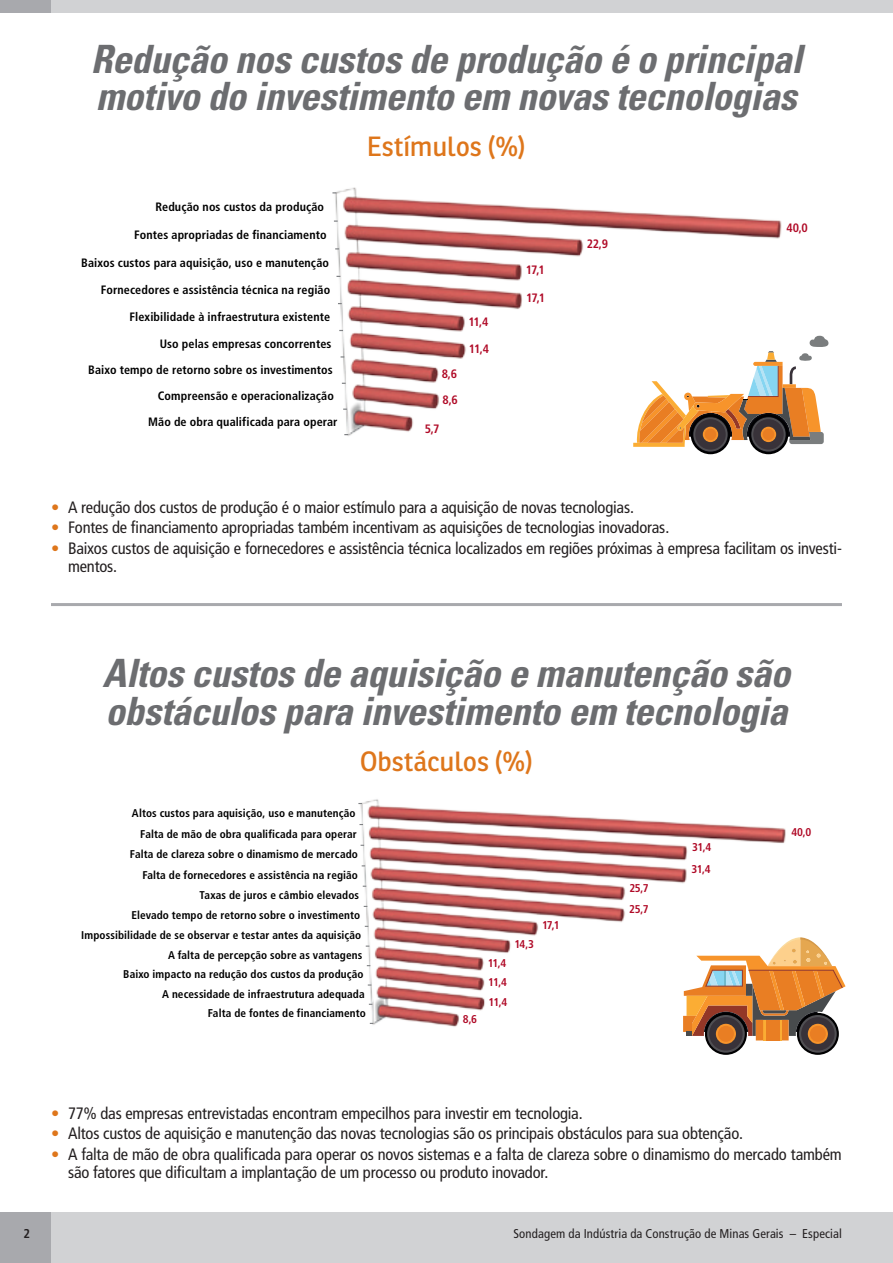
<style>
.page{position:relative;width:893px;height:1263px;background:#fff}
.page>*{position:absolute;margin:0;border:0;box-sizing:border-box;transform-origin:0 0}
.t1{font:italic 700 condensed 39px/37.5px "Univers";letter-spacing:-.01em;color:#6c6d70}
.t2{font:27px "Ronnia";letter-spacing:-.01em;color:#de761b}
.t3{font:condensed 16.5px/18px "Frutiger";letter-spacing:-.01em;color:#231f20}
.t4{font:condensed 12.75px "Frutiger";letter-spacing:.01em;color:#231f20}
.t5{font:700 condensed 12.75px "Frutiger";color:#231f20}
.t6{font:700 condensed 12.15px "Frutiger";letter-spacing:.01em;color:#000001}
.t7{font:700 condensed 12.15px "Frutiger";letter-spacing:-.08em;color:#b00a27}
.t8{font:700 condensed 11.25px "Frutiger";letter-spacing:.01em;color:#000001}
.t9{font:700 condensed 11.25px "Frutiger";letter-spacing:-.055em;color:#b00a27}
.s1{font-weight:700;font-stretch:normal;color:#de761b}
</style>
<div class="page">
<div style="left:0;top:1212px;width:893px;height:51px;background:#d1d2d4"></div>
<div style="left:0;top:1212px;width:51px;height:51px;background:#a8a9ad"></div>
<div style="left:0;top:0;width:893px;height:13px;background:#d1d2d4"></div>
<div style="left:0;top:0;width:51px;height:13px;background:#a8a9ad"></div>
<img style="left:332px;top:187px;width:450px;height:249px">
<img style="left:359px;top:799px;width:427px;height:228px">
<svg style="left:683px;top:937px;width:162px;height:118px"></svg>
<svg style="left:633px;top:336px;width:195px;height:118px"></svg>
<hr style="left:51px;top:603px;width:791px;height:3px;background:#a8a9ad">
<h1 class="t1" style="left:91px;top:39px;width:713px">Redução nos custos de produção é o principal motivo do investimento em novas tecnologias</h1>
<h2 class="t2" style="left:367px;top:130px;width:161px">Estímulos (%)</h2>
<p class="t6" style="left:155px;top:200px;width:170px">Redução nos custos da produção</p>
<p class="t6" style="left:134px;top:228px;width:194px">Fontes apropriadas de financiamento</p>
<p class="t6" style="left:81px;top:255px;width:249px">Baixos custos para aquisição, uso e manutenção</p>
<p class="t6" style="left:101px;top:283px;width:231px">Fornecedores e assistência técnica na região</p>
<p class="t6" style="left:129px;top:310px;width:202px">Flexibilidade à infraestrutura existente</p>
<p class="t6" style="left:160px;top:336px;width:173px">Uso pelas empresas concorrentes</p>
<p class="t6" style="left:88px;top:363px;width:246px">Baixo tempo de retorno sobre os investimentos</p>
<p class="t6" style="left:158px;top:389px;width:178px">Compreensão e operacionalização</p>
<p class="t6" style="left:148px;top:414px;width:191px">Mão de obra qualificada para operar</p>
<p class="t7" style="left:442px;top:367px;width:17px">8,6</p>
<p class="t7" style="left:442px;top:393px;width:17px">8,6</p>
<p class="t7" style="left:425px;top:422px;width:16px">5,7</p>
<p class="t7" style="left:468px;top:315px;width:22px">11,4</p>
<p class="t7" style="left:469px;top:342px;width:22px">11,4</p>
<p class="t7" style="left:526px;top:262px;width:20px">17,1</p>
<p class="t7" style="left:526px;top:290px;width:20px">17,1</p>
<p class="t7" style="left:587px;top:236px;width:23px">22,9</p>
<p class="t7" style="left:786px;top:221px;width:23px">40,0</p>
<p class="t3" style="left:51px;top:498px;width:584px"><span class="s1">•</span> A redução dos custos de produção é o maior estímulo para a aquisição de novas tecnologias.</p>
<p class="t3" style="left:51px;top:519px;width:620px"><span class="s1">•</span> Fontes de financiamento apropriadas também incentivam as aquisições de tecnologias inovadoras.</p>
<p class="t3" style="left:68px;top:539px;width:775px;text-indent:-17px"><span class="s1">•</span> Baixos custos de aquisição e fornecedores e assistência técnica localizados em regiões próximas à empresa facilitam os investi&shy;mentos.</p>
<h1 class="t1" style="left:103px;top:654px;width:689px">Altos custos de aquisição e manutenção são obstáculos para investimento em tecnologia</h1>
<h2 class="t2" style="left:360px;top:744px;width:175px">Obstáculos (%)</h2>
<p class="t8" style="left:132px;top:806px;width:225px">Altos custos para aquisição, uso e manutenção</p>
<p class="t8" style="left:140px;top:827px;width:218px">Falta de mão de obra qualificada para operar</p>
<p class="t8" style="left:130px;top:848px;width:229px">Falta de clareza sobre o dinamismo de mercado</p>
<p class="t8" style="left:142px;top:868px;width:217px">Falta de fornecedores e assistência na região</p>
<p class="t8" style="left:200px;top:888px;width:161px">Taxas de juros e câmbio elevados</p>
<p class="t8" style="left:131px;top:908px;width:230px">Elevado tempo de retorno sobre o investimento</p>
<p class="t8" style="left:81px;top:928px;width:281px">Impossibilidade de se observar e testar antes da aquisição</p>
<p class="t8" style="left:168px;top:948px;width:196px">A falta de percepção sobre as vantagens</p>
<p class="t8" style="left:123px;top:968px;width:242px">Baixo impacto na redução dos custos da produção</p>
<p class="t8" style="left:162px;top:987px;width:204px">A necessidade de infraestrutura adequada</p>
<p class="t8" style="left:208px;top:1006px;width:159px">Falta de fontes de financiamento</p>
<p class="t9" style="left:463px;top:1013px;width:16px">8,6</p>
<p class="t9" style="left:488px;top:956px;width:20px">11,4</p>
<p class="t9" style="left:488px;top:976px;width:20px">11,4</p>
<p class="t9" style="left:489px;top:995px;width:20px">11,4</p>
<p class="t9" style="left:514px;top:937px;width:21px">14,3</p>
<p class="t9" style="left:542px;top:919px;width:19px">17,1</p>
<p class="t9" style="left:629px;top:881px;width:21px">25,7</p>
<p class="t9" style="left:629px;top:902px;width:21px">25,7</p>
<p class="t9" style="left:692px;top:841px;width:21px">31,4</p>
<p class="t9" style="left:691px;top:862px;width:21px">31,4</p>
<p class="t9" style="left:791px;top:825px;width:21px">40,0</p>
<p class="t3" style="left:51px;top:1104px;width:533px"><span class="s1">•</span> 77% das empresas entrevistadas encontram empecilhos para investir em tecnologia.</p>
<p class="t3" style="left:51px;top:1125px;width:693px"><span class="s1">•</span> Altos custos de aquisição e manutenção das novas tecnologias são os principais obstáculos para sua obtenção.</p>
<p class="t3" style="left:68px;top:1145px;width:775px;text-indent:-17px"><span class="s1">•</span> A falta de mão de obra qualificada para operar os novos sistemas e a falta de clareza sobre o dinamismo do mercado também são fatores que dificultam a implantação de um processo ou produto inovador.</p>
<p class="t5" style="left:23px;top:1226px;width:8px">2</p>
<p class="t4" style="left:513px;top:1226px;width:330px">Sondagem da Indústria da Construção de Minas Gerais – Especial</p>
</div>
